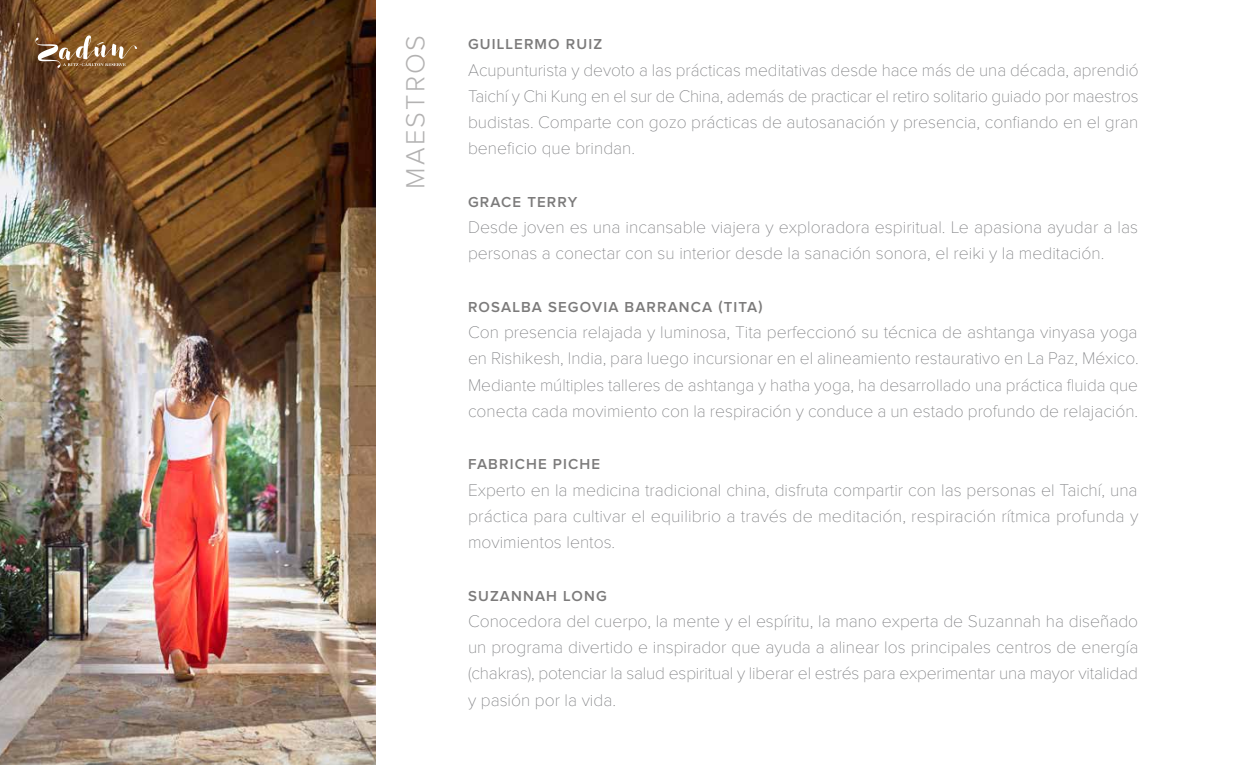
<style>
.page{position:relative;width:1260px;height:765px;background:#fff}
.page>*{position:absolute;margin:0;border:0;box-sizing:border-box;transform-origin:0 0}
.t1{font:300 27.25px "Proxima Nova";letter-spacing:.08em;color:#b3b2b2}
.t2{font:100 17.5px/26.2px "Proxima Nova T";color:#77787b;text-align:justify}
.t3{font:600 15px "Proxima Nova";letter-spacing:.075em;color:#7c7b7b}
</style>
<div class="page">
<img style="left:0;top:0;width:376px;height:765px">
<svg style="left:35px;top:35px;width:102px;height:33px;background:#9a754e"></svg>
<h1 class="t1" style="left:403px;top:189px;width:155px;rotate:-90deg">MAESTROS</h1>
<p class="t3" style="left:468px;top:37px;width:136px">GUILLERMO RUIZ</p>
<p class="t2" style="left:468px;top:57px;width:672px">Acupunturista y devoto a las prácticas meditativas desde hace más de una década, aprendió Taichí y Chi Kung en el sur de China, además de practicar el retiro solitario guiado por maestros budistas. Comparte con gozo prácticas de autosanación y presencia, confiando en el gran beneficio que brindan.</p>
<p class="t3" style="left:468px;top:195px;width:111px">GRACE TERRY</p>
<p class="t2" style="left:468px;top:214px;width:672px">Desde joven es una incansable viajera y exploradora espiritual. Le apasiona ayudar a las personas a conectar con su interior desde la sanación sonora, el reiki y la meditación.</p>
<p class="t3" style="left:468px;top:300px;width:296px">ROSALBA SEGOVIA BARRANCA (TITA)</p>
<p class="t2" style="left:468px;top:319px;width:672px">Con presencia relajada y luminosa, Tita perfeccionó su técnica de ashtanga vinyasa yoga en Rishikesh, India, para luego incursionar en el alineamiento restaurativo en La Paz, México.<br>Mediante múltiples talleres de ashtanga y hatha yoga, ha desarrollado una práctica fluida que conecta cada movimiento con la respiración y conduce a un estado profundo de relajación.</p>
<p class="t3" style="left:468px;top:457px;width:133px">FABRICHE PICHE</p>
<p class="t2" style="left:468px;top:477px;width:672px">Experto en la medicina tradicional china, disfruta compartir con las personas el Taichí, una práctica para cultivar el equilibrio a través de meditación, respiración rítmica profunda y movimientos lentos.</p>
<p class="t3" style="left:468px;top:589px;width:140px">SUZANNAH LONG</p>
<p class="t2" style="left:468px;top:608px;width:672px">Conocedora del cuerpo, la mente y el espíritu, la mano experta de Suzannah ha diseñado un programa divertido e inspirador que ayuda a alinear los principales centros de energía (chakras), potenciar la salud espiritual y liberar el estrés para experimentar una mayor vitalidad y pasión por la vida.</p>
</div>
